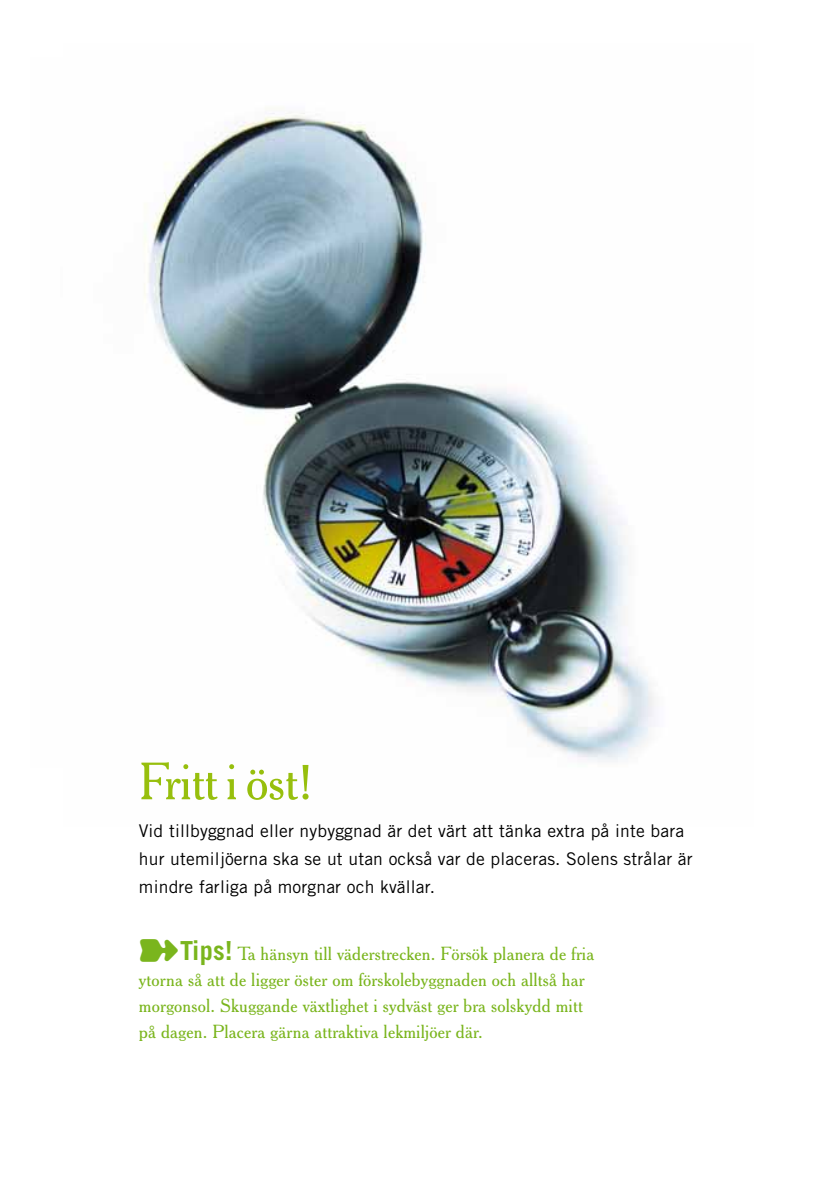
<style>
.page{position:relative;width:819px;height:1201px;background:#fff}
.page>*{position:absolute;margin:0;border:0;box-sizing:border-box;transform-origin:0 0}
.t1{font:50.75px "Cheltenham BT";letter-spacing:-.005em;color:#97bf0d}
.t2{font:18.38px/26.2px "Cheltenham BT";letter-spacing:.01em;color:#7ab51d}
.t3{font:17.5px/28px "Trade Gothic";letter-spacing:.01em;color:#000}
.s1{font-family:"Trade Gothic";font-weight:700;font-size:26.25px}
</style>
<div class="page">
<img style="left:144px;top:112px;width:511px;height:650px">
<h1 class="t1" style="left:139px;top:750px;width:176px">Fritt i öst!</h1>
<p class="t3" style="left:139px;top:816px;width:555px">Vid tillbyggnad eller nybyggnad är det värt att tänka extra på inte bara hur utemiljöerna ska se ut utan också var de placeras. Solens strålar är mindre farliga på morgnar och kvällar.</p>
<p class="t2" style="left:139px;top:939px;width:457px">➽<span class="s1">Tips!</span> Ta hänsyn till väderstrecken. Försök planera de fria ytorna så att de ligger öster om förskolebyggnaden och alltså har morgonsol. Skuggande växtlighet i sydväst ger bra solskydd mitt på dagen. Placera gärna attraktiva lekmiljöer där.</p>
</div>
